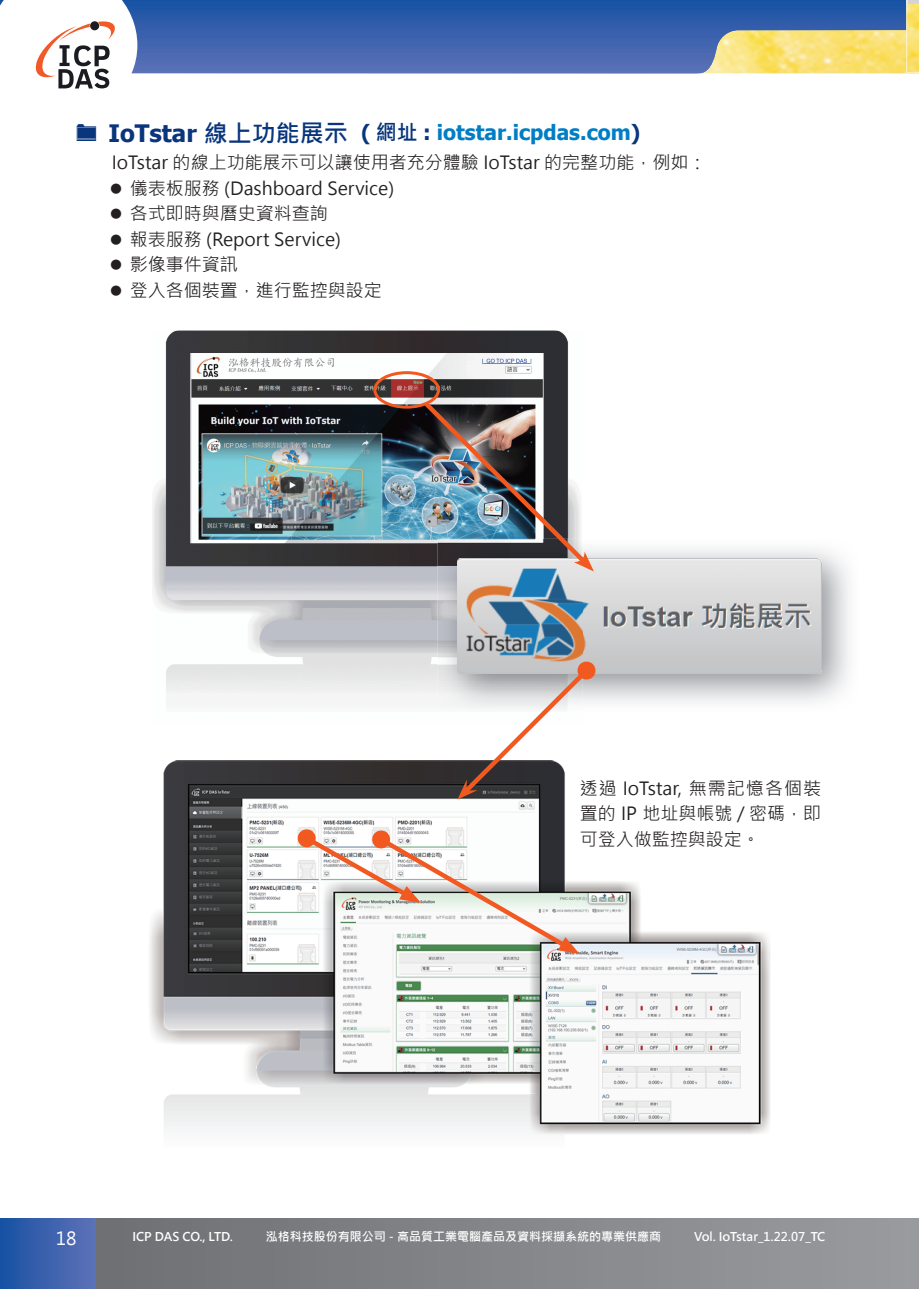
<style>
.page{position:relative;width:919px;height:1289px;background:#fff}
.page>*{position:absolute;margin:0;border:0;box-sizing:border-box;transform-origin:0 0}
.t1{font:700 21px "Tahoma";color:#007ec5}
.t2{font:18px/25.5px "Microsoft Jheng Hei";color:#231f20}
.t3{font:18px "Microsoft Jheng Hei";color:#fff}
.t4{font:700 12px "Microsoft Jheng Hei";color:#fff}
.s1{font-size:24px;color:#08357c}
.s2{font-family:"Microsoft Jheng Hei";font-size:24px;color:#08357c}
.s3{color:#08357c}
.s4{font-family:"Microsoft Jheng Hei";color:#08357c}
</style>
<div class="page">
<svg style="left:137px;top:0;width:769px;height:73px;background:#5473a4"></svg>
<div style="left:95px;top:1218px;width:811px;height:70px;background:linear-gradient(to right,#6e7073,#999b9e)"></div>
<div style="left:0;top:1218px;width:95px;height:70px;background:linear-gradient(to right,#1751a3,#5d71b7)"></div>
<div style="left:906px;top:1218px;width:12px;height:70px;background:#989a9d"></div>
<svg style="left:906px;top:0;width:12px;height:5px"></svg>
<svg style="left:906px;top:73px;width:12px;height:1px"></svg>
<img style="left:906px;top:5px;width:12px;height:68px">
<svg style="left:0;top:0;width:137px;height:89px"></svg>
<img style="left:152px;top:330px;width:417px;height:376px">
<img style="left:150px;top:760px;width:620px;height:375px">
<img style="left:437px;top:548px;width:413px;height:161px">
<img style="left:457px;top:558px;width:364px;height:116px">
<img style="left:419px;top:397px;width:175px;height:174px">
<div style="left:373px;top:371px;width:67px;height:37px;border:3px solid #f15921;border-radius:50%"></div>
<svg style="left:457px;top:660px;width:139px;height:139px"></svg>
<svg style="left:296px;top:828px;width:283px;height:126px"></svg>
<p class="t1" style="left:108px;top:118px;width:533px"><span class="s1">IoTstar</span> <span class="s2">線上功能展示</span> <span class="s3">(</span> <span class="s4">網址</span> <span class="s3">:</span> iotstar.icpdas.com<span class="s3">)</span></p>
<p class="t2" style="left:130px;top:150px;width:578px;text-indent:-18px">IoTstar 的線上功能展示可以讓使用者充分體驗 IoTstar 的完整功能，例如：儀表板服務 (Dashboard Service)<br>各式即時與曆史資料查詢<br>報表服務 (Report Service)<br>影像事件資訊<br>登入各個裝置，進行監控與設定</p>
<p class="t2" style="left:579px;top:775px;width:243px;text-align:justify">透過 IoTstar, 無需記憶各個裝置的 IP 地址與帳號 / 密碼，即可登入做監控與設定。</p>
<p class="t3" style="left:56px;top:1227px;width:22px">18</p>
<p class="t4" style="left:132px;top:1229px;width:102px">ICP DAS CO., LTD.</p>
<p class="t4" style="left:266px;top:1229px;width:397px">泓格科技股份有限公司 - 高品質工業電腦產品及資料採擷系統的專業供應商</p>
<p class="t4" style="left:694px;top:1229px;width:132px">Vol. IoTstar_1.22.07_TC</p>
</div>
